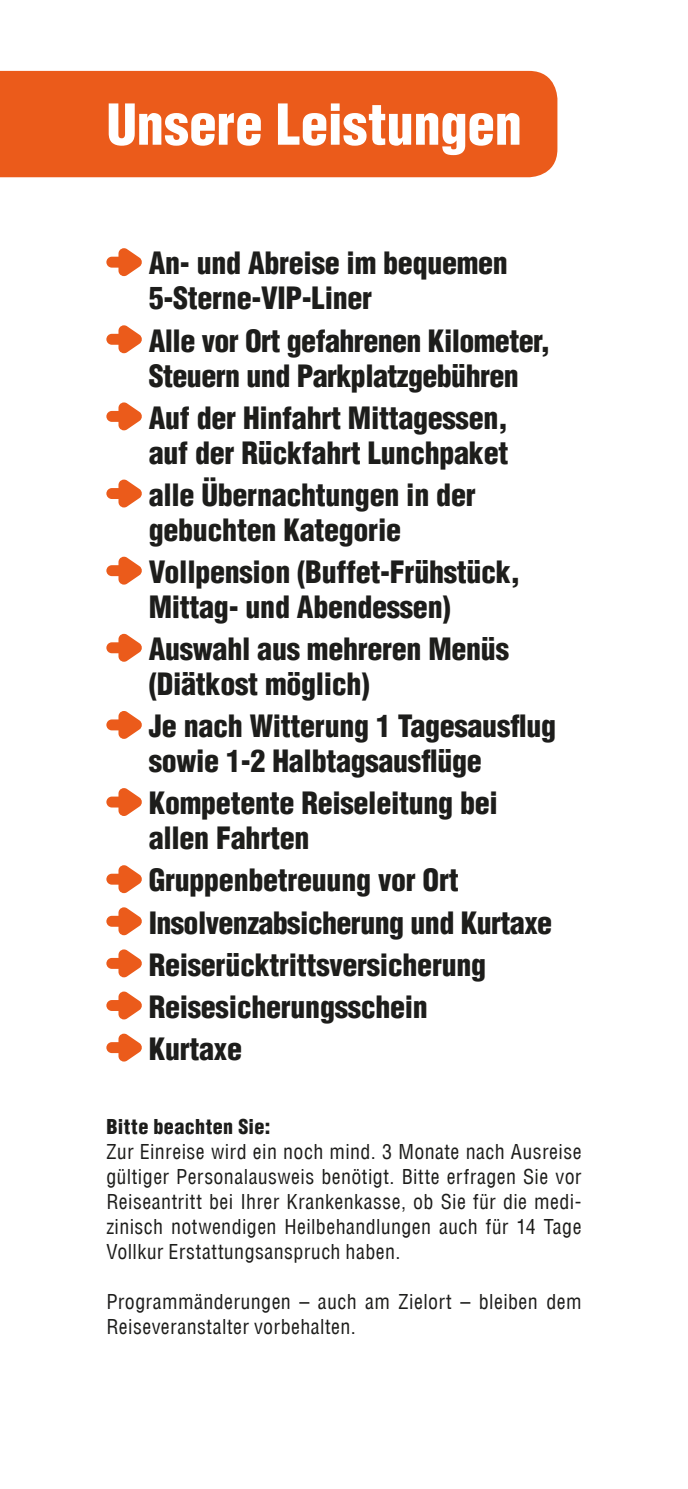
<style>
.page{position:relative;width:688px;height:1489px;background:#fff}
.page>*{position:absolute;margin:0;border:0;box-sizing:border-box;transform-origin:0 0}
.t1{font:900 condensed 55px "Helvetica LT";color:#fff}
.t2{font:900 condensed 30px/35px "Helvetica LT";letter-spacing:-.01em;color:#1d1d1b}
.t3{font:condensed 20px/25px "Helvetica LT";letter-spacing:.02em;color:#1d1d1b;text-align:justify}
.t4{font:900 condensed 20px "Helvetica LT";letter-spacing:.02em;color:#1d1d1b}
</style>
<div class="page">
<svg style="left:106px;top:248px;width:36px;height:29px"></svg>
<svg style="left:106px;top:325px;width:36px;height:29px"></svg>
<svg style="left:106px;top:402px;width:36px;height:29px"></svg>
<svg style="left:106px;top:479px;width:36px;height:29px"></svg>
<svg style="left:106px;top:556px;width:36px;height:29px"></svg>
<svg style="left:106px;top:633px;width:36px;height:29px"></svg>
<svg style="left:106px;top:711px;width:36px;height:28px"></svg>
<svg style="left:106px;top:788px;width:36px;height:28px"></svg>
<svg style="left:106px;top:865px;width:36px;height:29px"></svg>
<svg style="left:106px;top:907px;width:36px;height:29px"></svg>
<svg style="left:106px;top:949px;width:36px;height:29px"></svg>
<svg style="left:106px;top:991px;width:36px;height:29px"></svg>
<svg style="left:106px;top:1033px;width:36px;height:29px"></svg>
<hr style="left:687px;top:1205px;width:1px;height:212px;background:#eb5b1b">
<div style="left:0;top:71px;width:557px;height:106px;background:#eb5b1b"></div>
<h1 class="t1" style="left:106px;top:90px;width:417px">Unsere Leistungen</h1>
<p class="t2" style="left:149px;top:245px;width:360px">An- und Abreise im bequemen<br>5-Sterne-VIP-Liner</p>
<p class="t2" style="left:149px;top:323px;width:403px">Alle vor Ort gefahrenen Kilometer,<br>Steuern und Parkplatzgebühren</p>
<p class="t2" style="left:149px;top:400px;width:361px">Auf der Hinfahrt Mittagessen, auf der Rückfahrt Lunchpaket</p>
<p class="t2" style="left:149px;top:477px;width:328px">alle Übernachtungen in der gebuchten Kategorie</p>
<p class="t2" style="left:149px;top:554px;width:373px">Vollpension (Buffet-Frühstück,<br>Mittag- und Abendessen)</p>
<p class="t2" style="left:149px;top:631px;width:361px">Auswahl aus mehreren Menüs (Diätkost möglich)</p>
<p class="t2" style="left:149px;top:708px;width:409px">Je nach Witterung 1 Tagesausflug sowie 1-2 Halbtagsausflüge</p>
<p class="t2" style="left:149px;top:785px;width:350px">Kompetente Reiseleitung bei allen Fahrten</p>
<p class="t2" style="left:149px;top:859px;width:405px;line-height:42px">Gruppenbetreuung vor Ort<br>Insolvenzabsicherung und Kurtaxe<br>Reiserücktrittsversicherung<br>Reisesicherungsschein<br>Kurtaxe</p>
<p class="t4" style="left:106px;top:1113px;width:165px">Bitte beachten Sie:</p>
<p class="t3" style="left:106px;top:1139px;width:476px">Zur Einreise wird ein noch mind. 3 Monate nach Ausreise gültiger Personalausweis benötigt. Bitte erfragen Sie vor Reiseantritt bei Ihrer Krankenkasse, ob Sie für die medi&shy;zinisch notwendigen Heilbehandlungen auch für 14 Tage Vollkur Erstattungsanspruch haben.</p>
<p class="t3" style="left:106px;top:1289px;width:476px">Programmänderungen – auch am Zielort – bleiben dem<br>Reiseveranstalter vorbehalten.</p>
</div>
